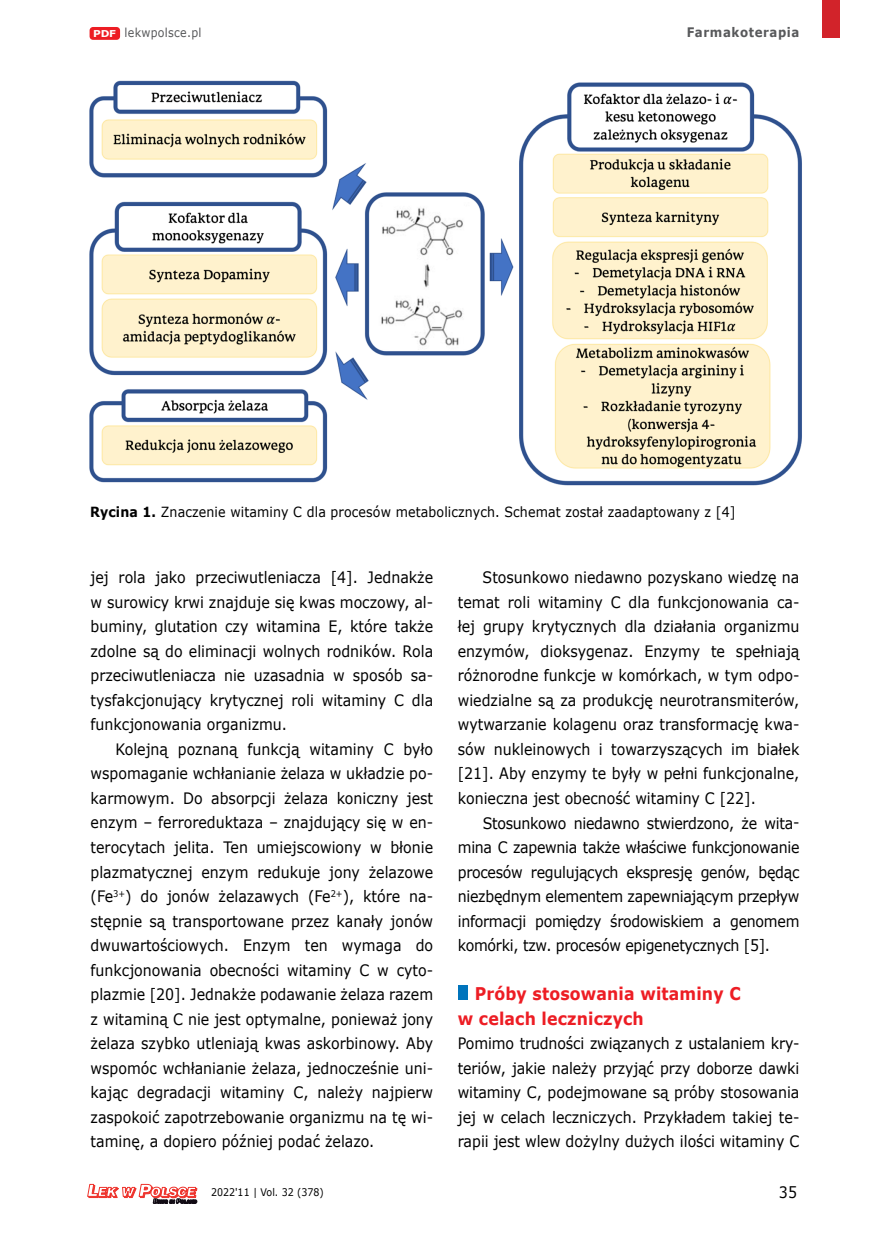
<style>
.page{position:relative;width:874px;height:1241px;background:#fff}
.page>*{position:absolute;margin:0;border:0;box-sizing:border-box;transform-origin:0 0}
.t1{font:700 17.5px/24.5px "Verdana";letter-spacing:.01em;color:#ed1d24;scale:.9 1}
.t2{font:15.75px/24.5px "Verdana";color:#000;text-align:justify;scale:.9 1}
.t3{font:14px "Verdana";letter-spacing:.01em;color:#000;scale:.9 1}
.t4{font:700 13.12px "Verdana";letter-spacing:.05em;color:#58595b;scale:.9 1}
.t5{font:12.25px "Verdana";letter-spacing:.025em;color:#58595b;scale:.9 1}
.t6{font:10.5px "Verdana";color:#000;scale:.9 1}
.s1{font-weight:700;font-size:9.45px;color:#fff}
.s2{font-weight:700}
</style>
<div class="page">
<div style="left:821px;top:0;width:17px;height:38px;background:#d2232a"></div>
<div style="left:89px;top:27px;width:31px;height:13px;background:#ed1d24;border-radius:3px"></div>
<svg style="left:87px;top:1183px;width:110px;height:20px"></svg>
<img style="left:89px;top:80px;width:713px;height:406px">
<div style="left:457px;top:985px;width:10px;height:14px;background:#0074bc"></div>
<p class="t5" style="left:93px;top:24px;width:122px"><span class="s1">PDF</span> lekwpolsce.pl</p>
<p class="t4" style="left:686px;top:23px;width:127px">Farmakoterapia</p>
<p class="t3" style="left:90px;top:502px;width:718px"><span class="s2">Rycina 1.</span> Znaczenie witaminy C dla procesów metabolicznych. Schemat został zaadaptowany z [4]</p>
<p class="t2" style="left:90px;top:565px;width:382px">jej rola jako przeciwutleniacza [4]. Jednakże w surowicy krwi znajduje się kwas moczowy, al&shy;buminy, glutation czy witamina E, które także zdolne są do eliminacji wolnych rodników. Rola przeciwutleniacza nie uzasadnia w sposób sa&shy;tysfakcjonujący krytycznej roli witaminy C dla funkcjonowania organizmu.</p>
<p class="t2" style="left:90px;top:736px;width:382px;text-indent:25px">Kolejną poznaną funkcją witaminy C było wspomaganie wchłanianie żelaza w układzie po&shy;karmowym. Do absorpcji żelaza koniczny jest enzym – ferroreduktaza – znajdujący się w en&shy;terocytach jelita. Ten umiejscowiony w błonie plazmatycznej enzym redukuje jony żelazowe (Fe<sup>3+</sup>) do jonów żelazawych (Fe<sup>2+</sup>), które na&shy;stępnie są transportowane przez kanały jonów dwuwartościowych. Enzym ten wymaga do funkcjonowania obecności witaminy C w cyto&shy;plazmie [20]. Jednakże podawanie żelaza razem z witaminą C nie jest optymalne, ponieważ jony żelaza szybko utleniają kwas askorbinowy. Aby wspomóc wchłanianie żelaza, jednocześnie uni&shy;kając degradacji witaminy C, należy najpierw zaspokoić zapotrzebowanie organizmu na tę wi&shy;taminę, a dopiero później podać żelazo.</p>
<p class="t2" style="left:457px;top:565px;width:381px;text-indent:25px">Stosunkowo niedawno pozyskano wiedzę na temat roli witaminy C dla funkcjonowania ca&shy;łej grupy krytycznych dla działania organizmu enzymów, dioksygenaz. Enzymy te spełniają różnorodne funkcje w komórkach, w tym odpo&shy;wiedzialne są za produkcję neurotransmiterów, wytwarzanie kolagenu oraz transformację kwa&shy;sów nukleinowych i towarzyszących im białek [21]. Aby enzymy te były w pełni funkcjonalne, konieczna jest obecność witaminy C [22].</p>
<p class="t2" style="left:457px;top:810px;width:381px;text-indent:25px">Stosunkowo niedawno stwierdzono, że wita&shy;mina C zapewnia także właściwe funkcjonowanie procesów regulujących ekspresję genów, będąc niezbędnym elementem zapewniającym przepływ informacji pomiędzy środowiskiem a genomem komórki, tzw. procesów epigenetycznych [5].</p>
<p class="t1" style="left:457px;top:980px;width:316px;text-indent:17px">Próby stosowania witaminy C w celach leczniczych</p>
<p class="t2" style="left:457px;top:1030px;width:381px">Pomimo trudności związanych z ustalaniem kry&shy;teriów, jakie należy przyjąć przy doborze dawki witaminy C, podejmowane są próby stosowania jej w celach leczniczych. Przykładem takiej te&shy;rapii jest wlew dożylny dużych ilości witaminy C</p>
<p class="t6" style="left:211px;top:1184px;width:127px">2022'11 | Vol. 32 (378)</p>
<p class="t2" style="left:778px;top:1179px;width:22px">35</p>
</div>
